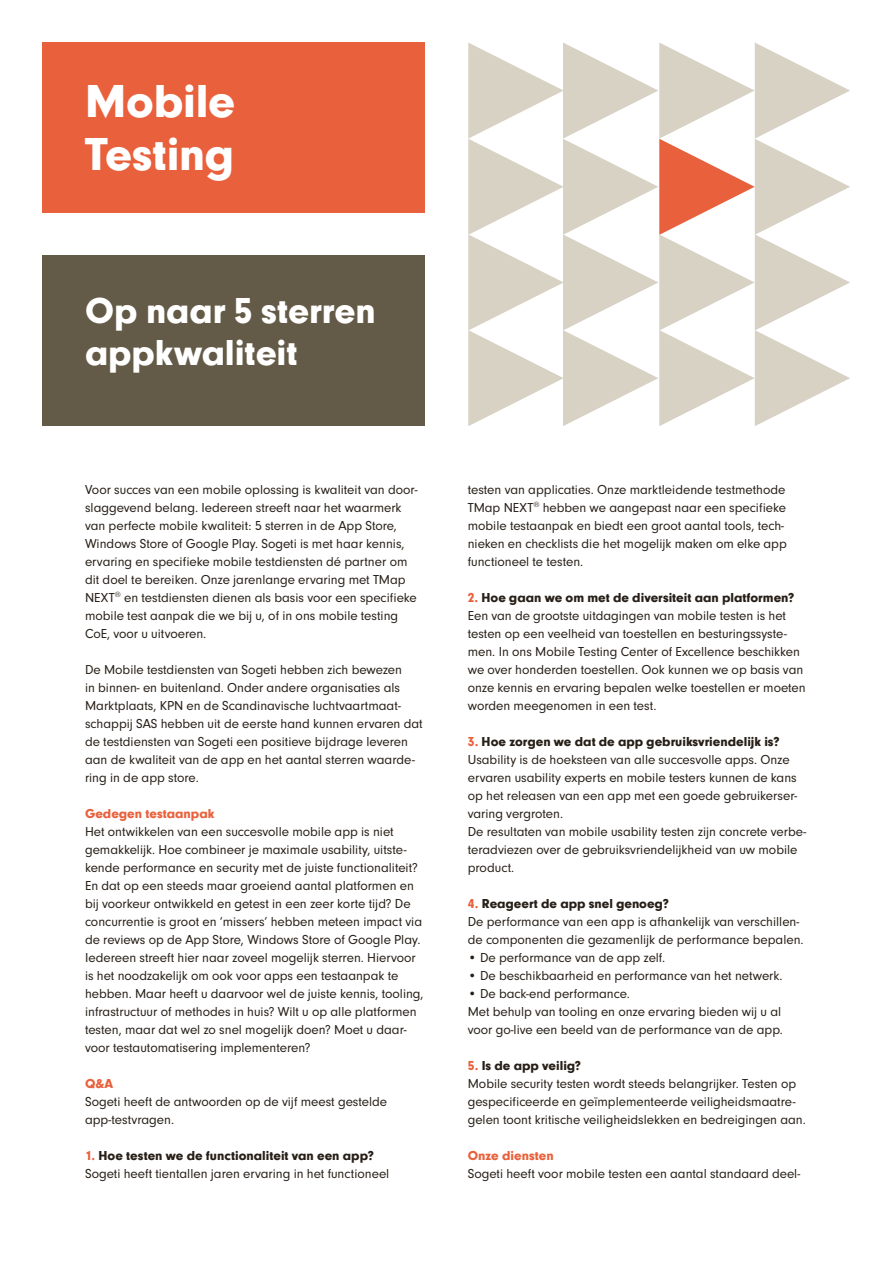
<style>
.page{position:relative;width:893px;height:1263px;background:#fff}
.page>*{position:absolute;margin:0;border:0;box-sizing:border-box;transform-origin:0 0}
.t1{font:900 48px/52.5px "Neuzeit Gro";letter-spacing:-.005em;color:#fff}
.t2{font:900 37.5px/42px "Neuzeit Gro";color:#fff}
.t3{font:13.5px/18px "Neuzeit Gro";color:#271f17}
.t4{font:900 13.5px "Neuzeit Gro";color:#e9613c}
.s1{font-weight:900;color:#e9613c}
.s2{font-weight:900}
</style>
<div class="page">
<div style="left:43px;top:43px;width:382px;height:170px;background:#e9613c"></div>
<div style="left:43px;top:255px;width:382px;height:170px;background:#635b47"></div>
<svg style="left:468px;top:43px;width:382px;height:383px"></svg>
<h1 class="t1" style="left:85px;top:75px;width:152px">Mobile<br>Testing</h1>
<h2 class="t2" style="left:85px;top:289px;width:292px">Op naar 5 sterren appkwaliteit</h2>
<p class="t3" style="left:85px;top:481px;width:334px">Voor succes van een mobile oplossing is kwaliteit van door&shy;slaggevend belang. Iedereen streeft naar het waarmerk van perfecte mobile kwaliteit: 5 sterren in de App Store, Windows Store of Google Play. Sogeti is met haar kennis, ervaring en specifieke mobile testdiensten dé partner om dit doel te bereiken. Onze jarenlange ervaring met TMap NEXT<sup>®</sup> en testdiensten dienen als basis voor een specifieke mobile test aanpak die we bij u, of in ons mobile testing CoE, voor u uitvoeren.</p>
<p class="t3" style="left:85px;top:661px;width:339px">De Mobile testdiensten van Sogeti hebben zich bewezen<br>in binnen- en buitenland. Onder andere organisaties als Marktplaats, KPN en de Scandinavische luchtvaartmaat&shy;schappij SAS hebben uit de eerste hand kunnen ervaren dat de testdiensten van Sogeti een positieve bijdrage leveren aan de kwaliteit van de app en het aantal sterren waarde&shy;ring in de app store.</p>
<p class="t4" style="left:85px;top:806px;width:131px">Gedegen testaanpak</p>
<p class="t3" style="left:85px;top:823px;width:340px">Het ontwikkelen van een succesvolle mobile app is niet gemakkelijk. Hoe combineer je maximale usability, uitste&shy;kende performance en security met de juiste functionaliteit?<br>En dat op een steeds maar groeiend aantal platformen en bij voorkeur ontwikkeld en getest in een zeer korte tijd? De concurrentie is groot en ‘missers’ hebben meteen impact via de reviews op de App Store, Windows Store of Google Play.<br>Iedereen streeft hier naar zoveel mogelijk sterren. Hiervoor is het noodzakelijk om ook voor apps een testaanpak te hebben. Maar heeft u daarvoor wel de juiste kennis, tooling, infrastructuur of methodes in huis? Wilt u op alle platformen testen, maar dat wel zo snel mogelijk doen? Moet u daar&shy;voor testautomatisering implementeren?</p>
<p class="t4" style="left:85px;top:1076px;width:30px">Q&amp;A</p>
<p class="t3" style="left:85px;top:1093px;width:304px">Sogeti heeft de antwoorden op de vijf meest gestelde app-testvragen.</p>
<p class="t3" style="left:85px;top:1147px;width:306px"><span class="s1">1.</span> <span class="s2">Hoe testen we de functionaliteit van een app?<br></span>Sogeti heeft tientallen jaren ervaring in het functioneel</p>
<p class="t3" style="left:468px;top:481px;width:321px">testen van applicaties. Onze marktleidende testmethode TMap NEXT<sup>®</sup> hebben we aangepast naar een specifieke mobile testaanpak en biedt een groot aantal tools, tech&shy;nieken en checklists die het mogelijk maken om elke app functioneel te testen.</p>
<p class="t3" style="left:468px;top:589px;width:339px"><span class="s1">2.</span> <span class="s2">Hoe gaan we om met de diversiteit aan platformen?<br></span>Een van de grootste uitdagingen van mobile testen is het testen op een veelheid van toestellen en besturingssyste&shy;men. In ons Mobile Testing Center of Excellence beschikken we over honderden toestellen. Ook kunnen we op basis van onze kennis en ervaring bepalen welke toestellen er moeten worden meegenomen in een test.</p>
<p class="t3" style="left:468px;top:733px;width:340px"><span class="s1">3.</span> <span class="s2">Hoe zorgen we dat de app gebruiksvriendelijk is?<br></span>Usability is de hoeksteen van alle succesvolle apps. Onze ervaren usability experts en mobile testers kunnen de kans op het releasen van een app met een goede gebruikerser&shy;varing vergroten.<br>De resultaten van mobile usability testen zijn concrete verbe&shy;teradviezen over de gebruiksvriendelijkheid van uw mobile product.</p>
<p class="t3" style="left:468px;top:895px;width:337px"><span class="s1">4.</span> <span class="s2">Reageert de app snel genoeg?<br></span>De performance van een app is afhankelijk van verschillen&shy;de componenten die gezamenlijk de performance bepalen.</p>
<p class="t3" style="left:468px;top:949px;width:199px">• De performance van de app zelf.</p>
<p class="t3" style="left:468px;top:967px;width:316px">• De beschikbaarheid en performance van het netwerk.</p>
<p class="t3" style="left:468px;top:985px;width:317px">• De back-end performance.<br>Met behulp van tooling en onze ervaring bieden wij u al voor go-live een beeld van de performance van de app.</p>
<p class="t3" style="left:468px;top:1057px;width:340px"><span class="s1">5.</span> <span class="s2">Is de app veilig?<br></span>Mobile security testen wordt steeds belangrijker. Testen op gespecificeerde en geïmplementeerde veiligheidsmaatre&shy;gelen toont kritische veiligheidslekken en bedreigingen aan.</p>
<p class="t4" style="left:468px;top:1148px;width:87px">Onze diensten</p>
<p class="t3" style="left:468px;top:1165px;width:334px">Sogeti heeft voor mobile testen een aantal standaard deel-</p>
</div>
